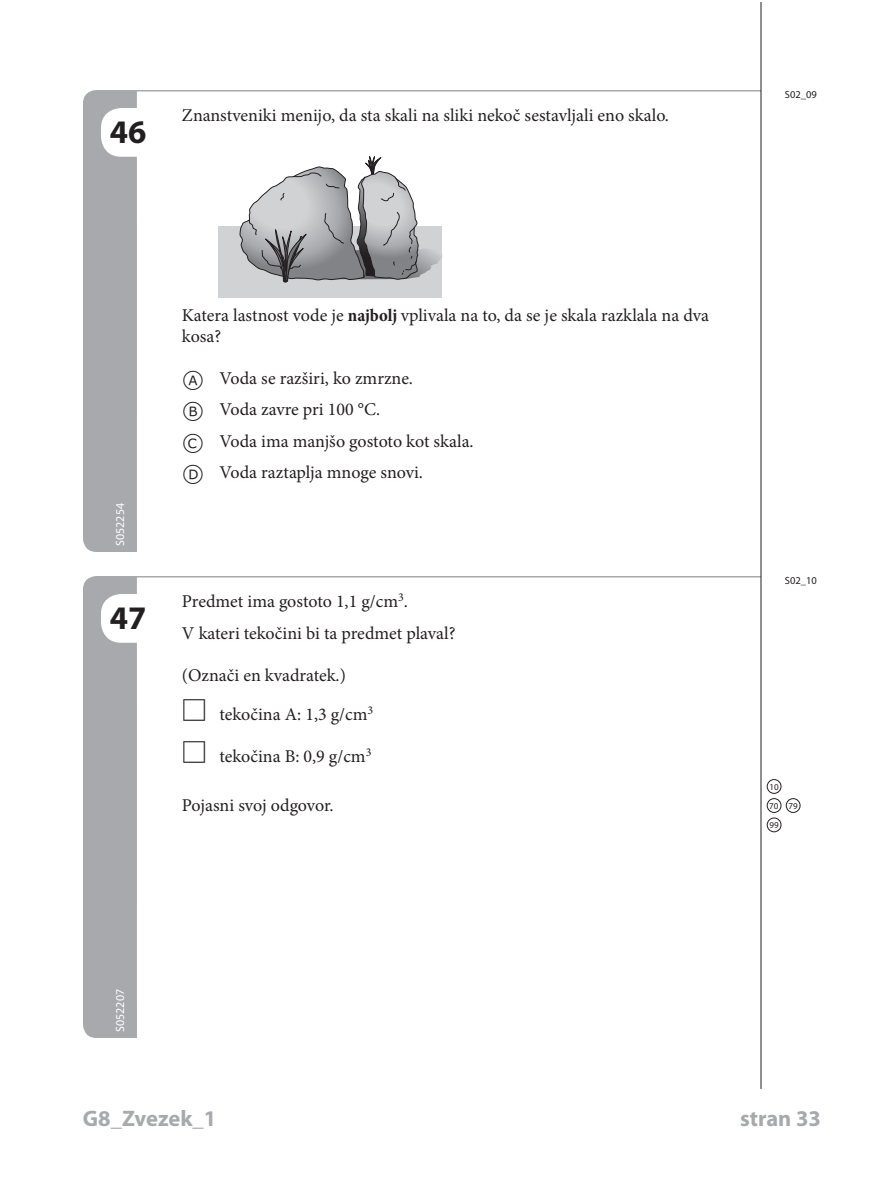
<style>
.page{position:relative;width:893px;height:1188px;background:#fff}
.page>*{position:absolute;margin:0;border:0;box-sizing:border-box;transform-origin:0 0}
.t1{font:700 33px "Myriad Pro";color:#231f20}
.t2{font:700 22.5px "Myriad Pro";color:#a8a9ad}
.t3{font:18px/31.5px "Minion Pro";color:#231f20}
.t4{font:12px "Myriad Pro";color:#fff}
.t5{font:10.5px "Myriad Pro";color:#231f20}
.t6{font:9px "Myriad Pro";color:#231f20}
.s1{font-weight:700;font-stretch:condensed}
.s2{font-family:"TIMSS options";font-size:24px}
.s3{font-family:"TIMSS options";font-size:27px}
</style>
<div class="page">
<div style="left:83px;top:90px;width:54px;height:462px;background:#a8a9ad"></div>
<hr style="left:100px;top:90px;width:661px;height:2px;background:#a8a9ad">
<div style="left:83px;top:576px;width:54px;height:462px;background:#a8a9ad"></div>
<hr style="left:100px;top:576px;width:661px;height:2px;background:#a8a9ad">
<div style="left:218px;top:226px;width:224px;height:71px;background:#d1d2d4"></div>
<svg style="left:239px;top:156px;width:202px;height:127px"></svg>
<hr style="left:761px;top:3px;width:1px;height:1086px;background:#231f20">
<div style="left:767px;top:779px;width:14px;height:15px;border:1px solid #231f20;border-radius:50%"></div>
<div style="left:767px;top:798px;width:14px;height:15px;border:1px solid #231f20;border-radius:50%"></div>
<div style="left:786px;top:798px;width:14px;height:15px;border:1px solid #231f20;border-radius:50%"></div>
<div style="left:767px;top:818px;width:14px;height:14px;border:1px solid #231f20;border-radius:50%"></div>
<div style="left:101px;top:108px;width:63px;height:49px;background:#fff;border-radius:20px"></div>
<div style="left:101px;top:594px;width:63px;height:49px;background:#fff;border-radius:20px"></div>
<h1 class="t1" style="left:110px;top:113px;width:38px">46</h1>
<p class="t3" style="left:182px;top:100px;width:489px">Znanstveniki menijo, da sta skali na sliki nekoč sestavljali eno skalo.</p>
<p class="t5" style="left:785px;top:89px;width:33px">S02_09</p>
<p class="t4" style="left:114px;top:546px;width:44px;rotate:-90deg">S052254</p>
<h1 class="t1" style="left:110px;top:599px;width:38px">47</h1>
<p class="t3" style="left:182px;top:304px;width:528px;line-height:21px">Katera lastnost vode je <span class="s1">najbolj</span> vplivala na to, da se je skala razklala na dva kosa?</p>
<p class="t3" style="left:183px;top:362px;width:292px"><span class="s2">a</span> Voda se razširi, ko zmrzne.<br><span class="s2">b</span> Voda zavre pri 100 °C.<br><span class="s2">c</span> Voda ima manjšo gostoto kot skala. <span class="s2">d</span> Voda raztaplja mnoge snovi.</p>
<p class="t3" style="left:182px;top:586px;width:275px">Predmet ima gostoto 1,1 g/cm<sup>3</sup>.<br>V kateri tekočini bi ta predmet plaval?</p>
<p class="t3" style="left:182px;top:655px;width:193px;line-height:39px">(Označi en kvadratek.)<br><span class="s3">C</span> tekočina A: 1,3 g/cm<sup>3</sup></p>
<p class="t3" style="left:183px;top:740px;width:190px"><span class="s3">C</span> tekočina B: 0,9 g/cm<sup>3</sup></p>
<p class="t3" style="left:182px;top:790px;width:153px">Pojasni svoj odgovor.</p>
<p class="t5" style="left:785px;top:575px;width:33px">S02_10</p>
<p class="t6" style="left:769px;top:782px;width:11px">10</p>
<p class="t6" style="left:769px;top:801px;width:11px">70</p>
<p class="t6" style="left:769px;top:820px;width:11px">99</p>
<p class="t6" style="left:788px;top:801px;width:11px">79</p>
<p class="t4" style="left:114px;top:1032px;width:44px;rotate:-90deg">S052207</p>
<p class="t2" style="left:83px;top:1105px;width:135px">G8_Zvezek_1</p>
<p class="t2" style="left:83px;top:1105px;width:75px">S8_S02</p>
<p class="t2" style="left:740px;top:1105px;width:82px">stran 33</p>
<p class="t2" style="left:753px;top:1105px;width:70px">stran 5</p>
</div>
